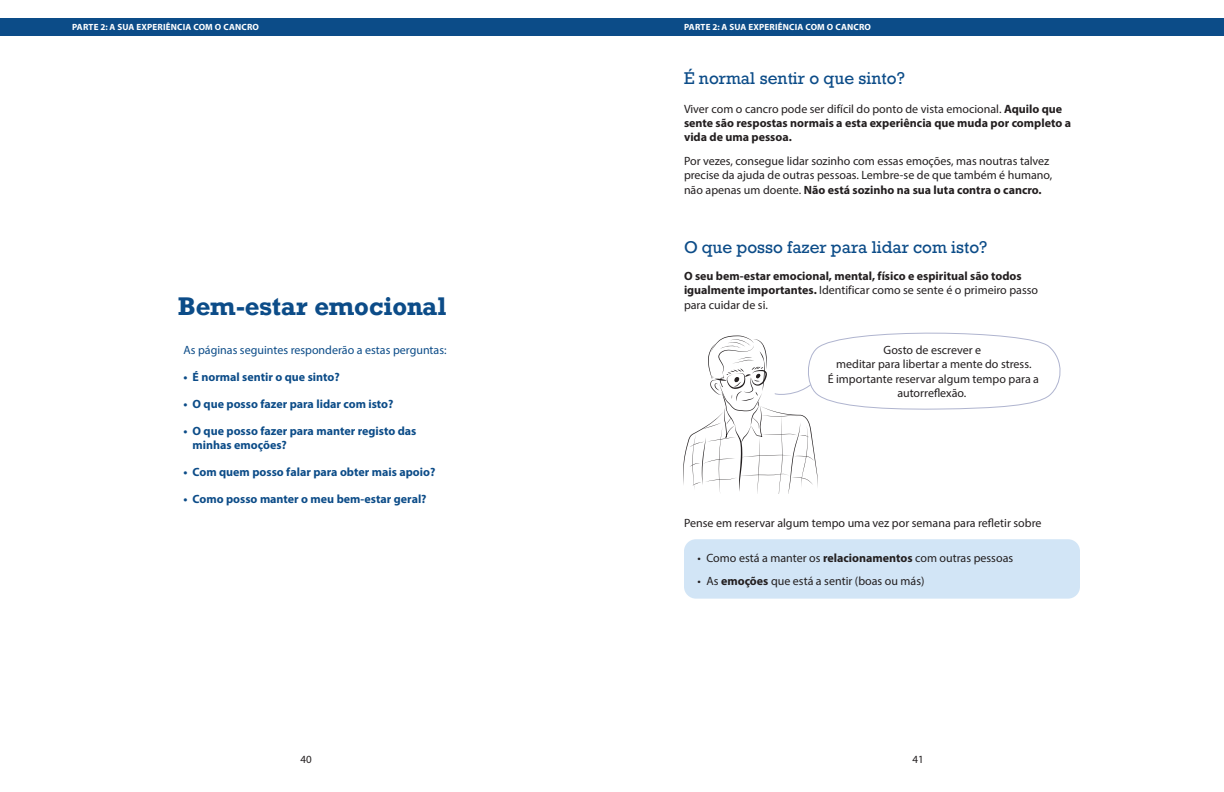
<style>
.page{position:relative;width:1224px;height:792px;background:#fff}
.page>*{position:absolute;margin:0;border:0;box-sizing:border-box;transform-origin:0 0}
.t1{font:700 24px "Rockwell";letter-spacing:-.005em;color:#0c4c88}
.t2{font:16px "Rockwell";color:#0c4c88}
.t3{font:12px/14.4px "Myriad Pro";color:#231f20;text-align:center}
.t4{font:700 12px/14.4px "Myriad Pro";color:#231f20}
.t5{font:700 12px/14.4px "Myriad Pro";color:#0c4c88}
.t6{font:12px "Myriad Pro";color:#0c4c88}
.t7{font:11px "Myriad Pro";color:#231f20}
.t8{font:700 9px "Myriad Pro";letter-spacing:.02em;color:#fff}
.s1{font-weight:400}
.s2{font-weight:700}
</style>
<div class="page">
<div style="left:0;top:18px;width:612px;height:18px;background:#0c4c88"></div>
<div style="left:612px;top:18px;width:612px;height:18px;background:#0c4c88"></div>
<svg style="left:683px;top:332px;width:378px;height:162px"></svg>
<div style="left:684px;top:539px;width:396px;height:60px;background:#d2e5f6;border-radius:12px"></div>
<p class="t8" style="left:72px;top:21px;width:188px">PARTE 2: A SUA EXPERIÊNCIA COM O CANCRO</p>
<h1 class="t1" style="left:178px;top:290px;width:270px">Bem-estar emocional</h1>
<p class="t6" style="left:184px;top:342px;width:265px">As páginas seguintes responderão a estas perguntas:</p>
<p class="t5" style="left:184px;top:369px;width:158px">• É normal sentir o que sinto?</p>
<p class="t5" style="left:184px;top:396px;width:211px">• O que posso fazer para lidar com isto?</p>
<p class="t5" style="left:193px;top:423px;width:225px;text-indent:-9px">• O que posso fazer para manter registo das minhas emoções?</p>
<p class="t5" style="left:184px;top:465px;width:253px">• Com quem posso falar para obter mais apoio?</p>
<p class="t5" style="left:184px;top:492px;width:245px">• Como posso manter o meu bem-estar geral?</p>
<p class="t8" style="left:684px;top:21px;width:188px">PARTE 2: A SUA EXPERIÊNCIA COM O CANCRO</p>
<h2 class="t2" style="left:684px;top:68px;width:222px">É normal sentir o que sinto?</h2>
<p class="t4" style="left:684px;top:101px;width:389px"><span class="s1">Viver com o cancro pode ser difícil do ponto de vista emocional.</span> Aquilo que sente são respostas normais a esta experiência que muda por completo a vida de uma pessoa.</p>
<p class="t3" style="left:684px;top:153px;width:370px;text-align:left">Por vezes, consegue lidar sozinho com essas emoções, mas noutras talvez precise da ajuda de outras pessoas. Lembre-se de que também é humano, não apenas um doente. <span class="s2">Não está sozinho na sua luta contra o cancro.</span></p>
<h2 class="t2" style="left:684px;top:237px;width:305px">O que posso fazer para lidar com isto?</h2>
<p class="t4" style="left:684px;top:268px;width:356px">O seu bem-estar emocional, mental, físico e espiritual são todos igualmente importantes. <span class="s1">Identificar como se sente é o primeiro passo para cuidar de si.</span></p>
<p class="t3" style="left:828px;top:343px;width:213px">Gosto de escrever e<br>meditar para libertar a mente do stress.<br>É importante reservar algum tempo para a autorreflexão.</p>
<p class="t3" style="left:684px;top:516px;width:359px">Pense em reservar algum tempo uma vez por semana para refletir sobre</p>
<p class="t3" style="left:698px;top:550px;width:317px">• Como está a manter os <span class="s2">relacionamentos</span> com outras pessoas</p>
<p class="t3" style="left:698px;top:574px;width:229px">• As <span class="s2">emoções</span> que está a sentir (boas ou más)</p>
<p class="t7" style="left:300px;top:752px;width:13px">40</p>
<p class="t7" style="left:912px;top:752px;width:13px">41</p>
</div>
